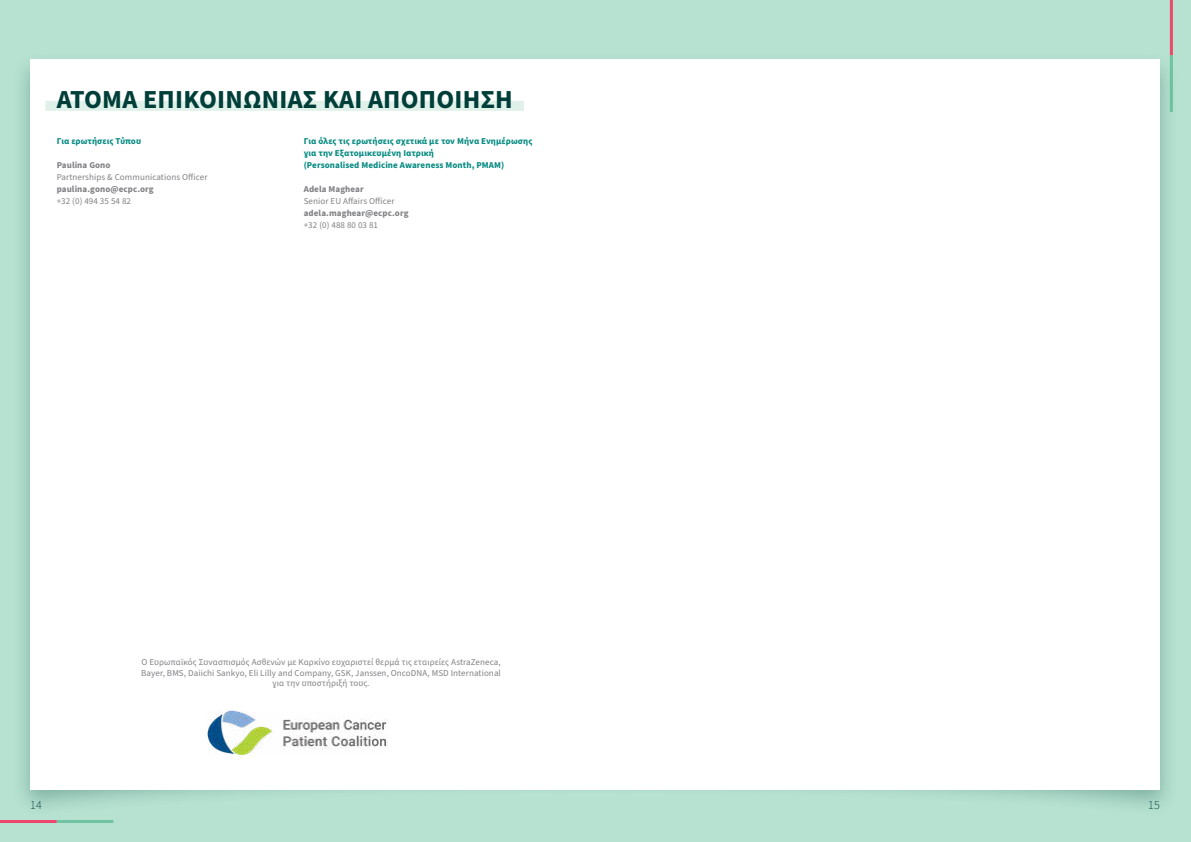
<style>
.page{position:relative;width:1191px;height:842px;background:#b7e2d1}
.page>*{position:absolute;margin:0;border:0;box-sizing:border-box;transform-origin:0 0}
.t1{font:700 26px "Source Sans Pro";letter-spacing:.01em;color:#003f39}
.t2{font:300 12px "Source Sans Pro";color:#003f39}
.t3{font:9px/10.8px "Source Sans Pro";letter-spacing:.01em;color:#808285;text-align:center}
.t4{font:700 9px/12px "Source Sans Pro";letter-spacing:.01em;color:#078b82}
.t5{font:700 9px "Source Sans Pro";letter-spacing:.01em;color:#808285}
</style>
<div class="page">
<hr style="left:57px;top:820px;width:56px;height:3px;background:#6fc5a3">
<hr style="left:0;top:820px;width:57px;height:3px;background:#ef486f">
<hr style="left:1169px;top:0;width:3px;height:55px;background:#ef486f">
<div style="left:12px;top:51px;width:1166px;height:766px;background:#003f39;opacity:.3"></div>
<div style="left:30px;top:60px;width:1129px;height:729px;background:#fff"></div>
<div style="left:45px;top:101px;width:479px;height:10px;background:#e0f1e9"></div>
<img style="left:208px;top:710px;width:179px;height:45px">
<h1 class="t1" style="left:57px;top:82px;width:457px">ΑΤΟΜΑ ΕΠΙΚΟΙΝΩΝΙΑΣ ΚΑΙ ΑΠΟΠΟΙΗΣΗ</h1>
<p class="t4" style="left:57px;top:135px;width:86px">Για ερωτήσεις Τύπου</p>
<p class="t5" style="left:57px;top:159px;width:55px">Paulina Gono</p>
<p class="t3" style="left:57px;top:172px;width:152px">Partnerships &amp; Communications Officer</p>
<p class="t5" style="left:57px;top:183px;width:99px">paulina.gono@ecpc.org</p>
<p class="t3" style="left:57px;top:196px;width:76px">+32 (0) 494 35 54 82</p>
<p class="t4" style="left:304px;top:135px;width:230px">Για όλες τις ερωτήσεις σχετικά με τον Μήνα Ενημέρωσης για την Εξατομικευμένη Ιατρική<br>(Personalised Medicine Awareness Month, PMAM)</p>
<p class="t5" style="left:304px;top:183px;width:61px">Adela Maghear</p>
<p class="t3" style="left:304px;top:196px;width:92px">Senior EU Affairs Officer</p>
<p class="t5" style="left:304px;top:207px;width:106px">adela.maghear@ecpc.org</p>
<p class="t3" style="left:304px;top:220px;width:76px">+32 (0) 488 80 03 81</p>
<p class="t3" style="left:141px;top:657px;width:361px">Ο Ευρωπαϊκός Συνασπισμός Ασθενών με Καρκίνο ευχαριστεί θερμά τις εταιρείες AstraZeneca,<br>Bayer, BMS, Daiichi Sankyo, Eli Lilly and Company, GSK, Janssen, OncoDNA, MSD International για την υποστήριξή τους.</p>
<h2 class="t2" style="left:30px;top:796px;width:13px">14</h2>
<h2 class="t2" style="left:1148px;top:796px;width:13px">15</h2>
</div>
